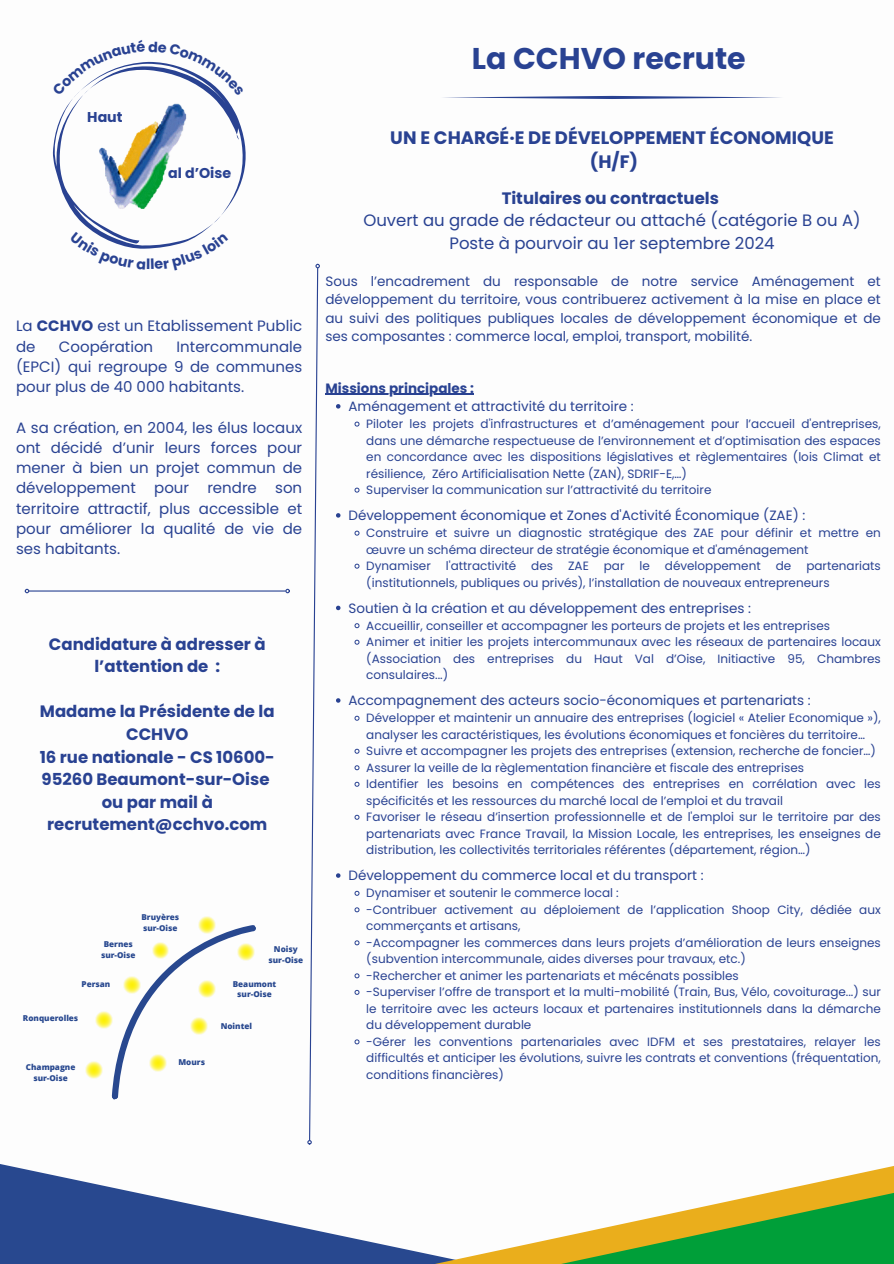
<style>
.page{position:relative;width:894px;height:1264px;background:#fff}
.page>*{position:absolute;margin:0;border:0;box-sizing:border-box;transform-origin:0 0}
.t1{font:700 30px "Poppins";color:#294292}
.t2{font:700 18px/24.8px "Poppins";color:#294292;text-align:center}
.t3{font:700 16.5px/22.5px "Poppins";color:#294292;text-align:center}
.t4{font:16.5px/22.5px "Poppins";color:#294292;text-align:center}
.t5{font:15px/20.2px "Poppins";color:#294292;text-align:justify}
.t6{font:700 14.25px "Poppins";color:#294292}
.t7{font:13.5px/18.5px "Poppins";color:#294292;text-align:justify}
.t8{font:700 13.5px "Poppins";color:#294292}
.t9{font:12px/16.5px "Poppins";color:#294292}
.t10{font:800 8.1px "Open Sans";color:#28488f}
.s1{font-weight:700}
</style>
<div class="page">
<svg style="left:307px;top:264px;width:13px;height:880px"></svg>
<hr style="left:29px;top:590px;width:256px;height:1px;background:#294292">
<svg style="left:25px;top:588px;width:4px;height:5px"></svg>
<svg style="left:285px;top:588px;width:5px;height:5px"></svg>
<svg style="left:0;top:1164px;width:134px;height:99px;background:#46619e"></svg>
<svg style="left:134px;top:1144px;width:759px;height:119px"></svg>
<svg style="left:260px;top:1171px;width:633px;height:92px"></svg>
<svg style="left:91px;top:922px;width:165px;height:178px"></svg>
<img style="left:198px;top:916px;width:17px;height:17px">
<img style="left:152px;top:942px;width:17px;height:16px">
<img style="left:124px;top:976px;width:16px;height:17px">
<img style="left:95px;top:1011px;width:17px;height:17px">
<img style="left:85px;top:1061px;width:17px;height:17px">
<img style="left:198px;top:980px;width:17px;height:17px">
<img style="left:190px;top:1017px;width:17px;height:17px">
<img style="left:149px;top:1054px;width:17px;height:17px">
<svg style="left:443px;top:96px;width:338px;height:3px"></svg>
<hr style="left:325px;top:393px;width:149px;height:1px;background:#294292">
<svg style="left:336px;top:404px;width:4px;height:4px"></svg>
<svg style="left:354px;top:421px;width:5px;height:5px"></svg>
<svg style="left:354px;top:487px;width:5px;height:5px"></svg>
<svg style="left:336px;top:513px;width:4px;height:4px"></svg>
<svg style="left:354px;top:530px;width:5px;height:5px"></svg>
<svg style="left:354px;top:563px;width:5px;height:5px"></svg>
<svg style="left:336px;top:605px;width:4px;height:5px"></svg>
<svg style="left:354px;top:623px;width:5px;height:5px"></svg>
<svg style="left:354px;top:639px;width:5px;height:5px"></svg>
<svg style="left:336px;top:698px;width:4px;height:4px"></svg>
<svg style="left:354px;top:715px;width:5px;height:5px"></svg>
<svg style="left:354px;top:748px;width:5px;height:5px"></svg>
<svg style="left:354px;top:765px;width:5px;height:5px"></svg>
<svg style="left:354px;top:781px;width:5px;height:5px"></svg>
<svg style="left:354px;top:814px;width:5px;height:5px"></svg>
<svg style="left:336px;top:873px;width:4px;height:4px"></svg>
<svg style="left:354px;top:890px;width:5px;height:5px"></svg>
<svg style="left:354px;top:907px;width:5px;height:5px"></svg>
<svg style="left:354px;top:940px;width:5px;height:5px"></svg>
<svg style="left:354px;top:973px;width:5px;height:5px"></svg>
<svg style="left:354px;top:989px;width:5px;height:5px"></svg>
<svg style="left:354px;top:1039px;width:5px;height:5px"></svg>
<svg style="left:52px;top:61px;width:194px;height:188px"></svg>
<p class="t6" style="left:87px;top:107px;width:37px">Haut</p>
<p class="t6" style="left:168px;top:163px;width:64px">al d’Oise</p>
<p class="t6" style="left:146px;top:254px;width:6px">l</p>
<p class="t5" style="left:16px;top:316px;width:287px">La <span class="s1">CCHVO</span> est un Etablissement Public de</p>
<p class="t5" style="left:59px;top:336px;width:96px">Coopération</p>
<p class="t5" style="left:16px;top:336px;width:287px;text-indent:160px">Intercommunale (EPCI) qui regroupe 9 de communes pour plus de 40 000 habitants.</p>
<p class="t5" style="left:16px;top:417px;width:287px">A sa création, en 2004, les élus locaux ont décidé d’unir leurs forces pour mener à bien un projet commun de développement pour rendre son territoire attractif, plus accessible et pour améliorer la qualité de vie de ses habitants.</p>
<h3 class="t3" style="left:49px;top:633px;width:218px">Candidature à adresser à l’attention de :</h3>
<h3 class="t3" style="left:40px;top:700px;width:236px">Madame la Présidente de la<br>CCHVO<br>16 rue nationale - CS 10600-<br>95260 Beaumont-sur-Oise ou par mail à recrutement@cchvo.com</h3>
<p class="t10" style="left:141px;top:911px;width:39px">Bruyères</p>
<p class="t10" style="left:143px;top:921px;width:36px">sur-Oise</p>
<h5 class="t10" style="left:104px;top:938px;width:31px">Bernes</h5>
<h6 class="t10" style="left:101px;top:949px;width:36px">sur-Oise</h6>
<h5 class="t10" style="left:81px;top:978px;width:30px">Persan</h5>
<p class="t10" style="left:23px;top:1012px;width:57px">Ronquerolles</p>
<p class="t10" style="left:26px;top:1061px;width:51px">Champagne</p>
<p class="t10" style="left:33px;top:1072px;width:36px">sur-Oise</p>
<p class="t10" style="left:178px;top:1056px;width:28px">Mours</p>
<p class="t10" style="left:274px;top:943px;width:25px">Noisy</p>
<p class="t10" style="left:268px;top:953px;width:36px">sur-Oise</p>
<p class="t10" style="left:233px;top:978px;width:45px">Beaumont</p>
<p class="t10" style="left:237px;top:988px;width:36px">sur-Oise</p>
<p class="t10" style="left:220px;top:1020px;width:33px">Nointel</p>
<h1 class="t1" style="left:472px;top:38px;width:275px">La CCHVO recrute</h1>
<h2 class="t2" style="left:390px;top:125px;width:445px">UN E CHARGÉ·E DE DÉVELOPPEMENT ÉCONOMIQUE (H/F)</h2>
<h3 class="t3" style="left:501px;top:187px;width:219px">Titulaires ou contractuels</h3>
<h3 class="t4" style="left:363px;top:209px;width:498px">Ouvert au grade de rédacteur ou attaché (catégorie B ou A)<br>Poste à pourvoir au 1er septembre 2024</h3>
<p class="t7" style="left:325px;top:271px;width:556px">Sous l’encadrement du responsable de notre service Aménagement et développement du territoire, vous contribuerez activement à la mise en place et au suivi des politiques publiques locales de développement économique et de ses composantes : commerce local, emploi, transport, mobilité.</p>
<p class="t8" style="left:325px;top:378px;width:150px">Missions principales :</p>
<p class="t7" style="left:348px;top:397px;width:287px">Aménagement et attractivité du territoire :</p>
<p class="t9" style="left:366px;top:415px;width:516px;text-align:justify">Piloter les projets d'infrastructures et d’aménagement pour l’accueil d'entreprises, dans une démarche respectueuse de l’environnement et d’optimisation des espaces en concordance avec les dispositions législatives et règlementaires (lois Climat et résilience, Zéro Artificialisation Nette (ZAN), SDRIF-E,…)</p>
<p class="t9" style="left:366px;top:481px;width:346px">Superviser la communication sur l’attractivité du territoire</p>
<p class="t7" style="left:348px;top:506px;width:458px">Développement économique et Zones d'Activité Économique (ZAE) :</p>
<p class="t9" style="left:366px;top:524px;width:516px">Construire et suivre un diagnostic stratégique des ZAE pour définir et mettre en œuvre un schéma directeur de stratégie économique et d'aménagement</p>
<p class="t9" style="left:366px;top:557px;width:516px">Dynamiser l'attractivité des ZAE par le développement de partenariats (institutionnels, publiques ou privés), l’installation de nouveaux entrepreneurs</p>
<p class="t7" style="left:348px;top:598px;width:404px">Soutien à la création et au développement des entreprises :</p>
<p class="t9" style="left:366px;top:617px;width:465px">Accueillir, conseiller et accompagner les porteurs de projets et les entreprises</p>
<p class="t9" style="left:366px;top:633px;width:516px;text-align:justify">Animer et initier les projets intercommunaux avec les réseaux de partenaires locaux (Association des entreprises du Haut Val d’Oise, Initiactive 95, Chambres consulaires...)</p>
<h6 class="t7" style="left:348px;top:691px;width:463px">Accompagnement des acteurs socio-économiques et partenariats :</h6>
<h6 class="t9" style="left:366px;top:709px;width:516px">Développer et maintenir un annuaire des entreprises (logiciel « Atelier Economique »), analyser les caractéristiques, les évolutions économiques et foncières du territoire…</h6>
<h3 class="t9" style="left:366px;top:742px;width:511px">Suivre et accompagner les projets des entreprises (extension, recherche de foncier…)</h3>
<h3 class="t9" style="left:366px;top:759px;width:439px">Assurer la veille de la règlementation financière et fiscale des entreprises</h3>
<p class="t9" style="left:366px;top:775px;width:516px">Identifier les besoins en compétences des entreprises en corrélation avec les spécificités et les ressources du marché local de l’emploi et du travail</p>
<p class="t9" style="left:366px;top:808px;width:516px;text-align:justify">Favoriser le réseau d’insertion professionnelle et de l'emploi sur le territoire par des partenariats avec France Travail, la Mission Locale, les entreprises, les enseignes de distribution, les collectivités territoriales référentes (département, région…)</p>
<p class="t7" style="left:348px;top:866px;width:356px">Développement du commerce local et du transport :</p>
<p class="t9" style="left:366px;top:884px;width:254px">Dynamiser et soutenir le commerce local :</p>
<p class="t9" style="left:366px;top:901px;width:516px">-Contribuer activement au déploiement de l’application Shoop City, dédiée aux commerçants et artisans,</p>
<p class="t9" style="left:366px;top:934px;width:516px">-Accompagner les commerces dans leurs projets d’amélioration de leurs enseignes (subvention intercommunale, aides diverses pour travaux, etc.)</p>
<p class="t9" style="left:366px;top:967px;width:374px">-Rechercher et animer les partenariats et mécénats possibles</p>
<p class="t9" style="left:366px;top:983px;width:516px;text-align:justify">-Superviser l’offre de transport et la multi-mobilité (Train, Bus, Vélo, covoiturage...) sur le territoire avec les acteurs locaux et partenaires institutionnels dans la démarche du développement durable</p>
<p class="t9" style="left:366px;top:1033px;width:516px;text-align:justify">-Gérer les conventions partenariales avec IDFM et ses prestataires, relayer les difficultés et anticiper les évolutions, suivre les contrats et conventions (fréquentation, conditions financières)</p>
</div>
